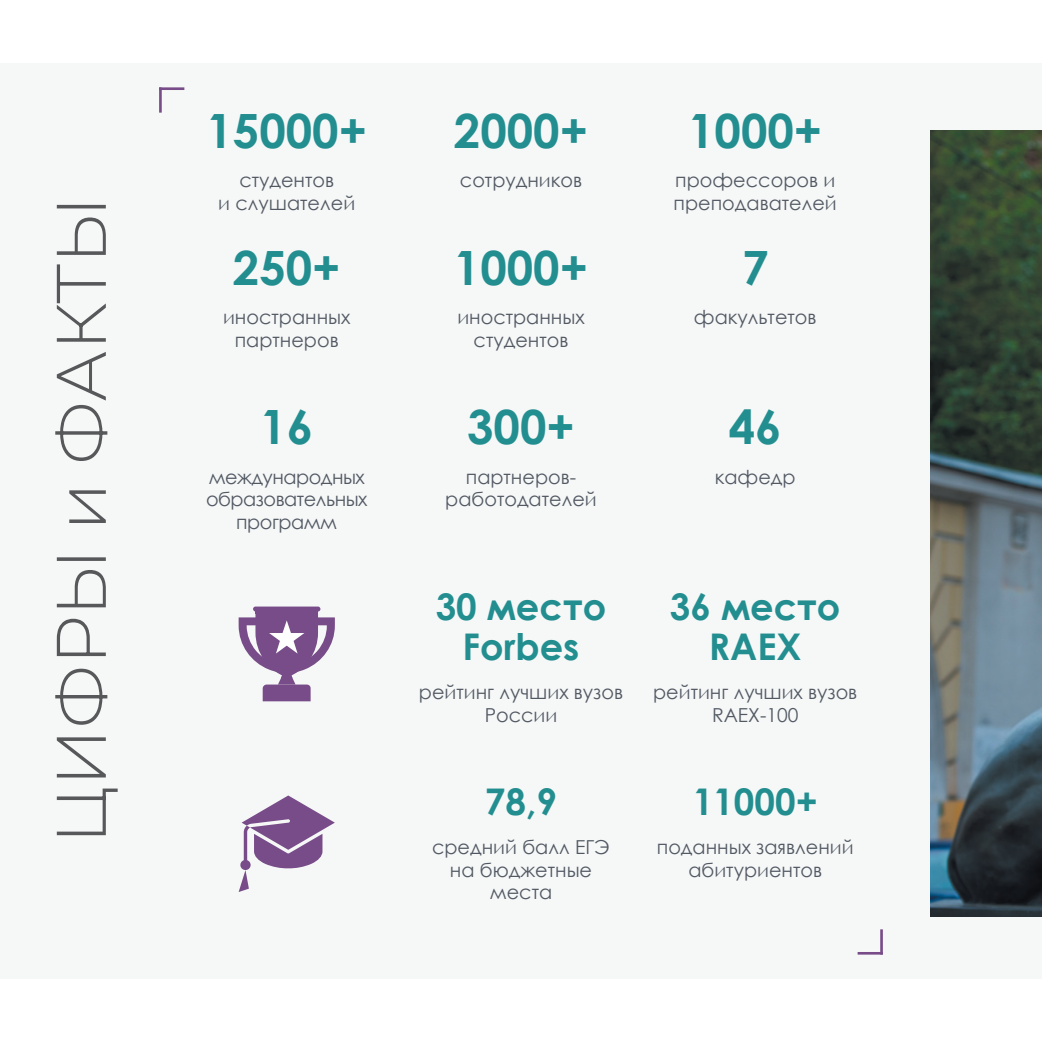
<style>
.page{position:relative;width:1042px;height:1042px;background:#fff}
.page>*{position:absolute;margin:0;border:0;box-sizing:border-box;transform-origin:0 0}
.t1{font:300 70px "Montserrat";color:#57585a}
.t2{font:700 47.25px "Century Gothic";color:#238e90}
.t3{font:700 36.75px/40.4px "Century Gothic";color:#238e90;text-align:center}
.t4{font:19.25px/22.8px "Century Gothic";color:#525963;text-align:center}
.t5{font:19.25px/22.8px "Century Gothic";letter-spacing:-.025em;color:#525963;text-align:center}
</style>
<div class="page">
<div style="left:0;top:63px;width:1042px;height:916px;background:#f6f7f7"></div>
<div style="left:253px;top:606px;width:67px;height:5px;background:#784c89;border-radius:2px"></div>
<svg style="left:239px;top:611px;width:96px;height:90px"></svg>
<hr style="left:255px;top:611px;width:63px;height:3px;background:#784c89">
<svg style="left:239px;top:795px;width:96px;height:97px"></svg>
<hr style="left:159px;top:87px;width:3px;height:26px;background:#784c89">
<hr style="left:159px;top:87px;width:25px;height:3px;background:#784c89">
<hr style="left:880px;top:929px;width:3px;height:25px;background:#784c89">
<hr style="left:857px;top:952px;width:26px;height:2px;background:#784c89">
<img style="left:931px;top:130px;width:111px;height:787px">
<p class="t1" style="left:34px;top:844px;width:649px;rotate:-90deg">ЦИФРЫ и ФАКТЫ</p>
<p class="t2" style="left:206px;top:95px;width:162px">15000+</p>
<p class="t2" style="left:454px;top:95px;width:136px">2000+</p>
<p class="t2" style="left:688px;top:95px;width:136px">1000+</p>
<p class="t4" style="left:239px;top:169px;width:96px">студентов</p>
<p class="t4" style="left:218px;top:191px;width:138px">и слушателей</p>
<p class="t4" style="left:460px;top:169px;width:124px">сотрудников</p>
<p class="t4" style="left:675px;top:169px;width:162px">профессоров и</p>
<p class="t4" style="left:673px;top:191px;width:165px">преподавателей</p>
<p class="t2" style="left:233px;top:232px;width:109px">250+</p>
<p class="t2" style="left:454px;top:232px;width:136px">1000+</p>
<p class="t2" style="left:742px;top:232px;width:28px">7</p>
<p class="t4" style="left:223px;top:305px;width:129px">иностранных партнеров</p>
<p class="t4" style="left:457px;top:305px;width:129px">иностранных студентов</p>
<p class="t4" style="left:694px;top:305px;width:124px">факультетов</p>
<p class="t2" style="left:260px;top:391px;width:54px">16</p>
<p class="t2" style="left:467px;top:391px;width:109px">300+</p>
<p class="t2" style="left:729px;top:391px;width:54px">46</p>
<p class="t5" style="left:206px;top:465px;width:163px">международных образовательных программ</p>
<p class="t4" style="left:445px;top:465px;width:153px">партнеров&shy;работодателей</p>
<p class="t4" style="left:715px;top:465px;width:82px">кафедр</p>
<p class="t3" style="left:436px;top:584px;width:172px">30 место<br>Forbes</p>
<p class="t3" style="left:670px;top:584px;width:172px">36 место<br>RAEX</p>
<p class="t4" style="left:419px;top:680px;width:206px">рейтинг лучших вузов<br>России</p>
<p class="t4" style="left:653px;top:680px;width:206px">рейтинг лучших вузов<br>RAEX-100</p>
<p class="t3" style="left:485px;top:779px;width:74px">78,9</p>
<p class="t3" style="left:693px;top:779px;width:126px">11000+</p>
<p class="t4" style="left:432px;top:835px;width:179px">средний балл ЕГЭ на бюджетные места</p>
<p class="t4" style="left:657px;top:835px;width:198px">поданных заявлений абитуриентов</p>
</div>
